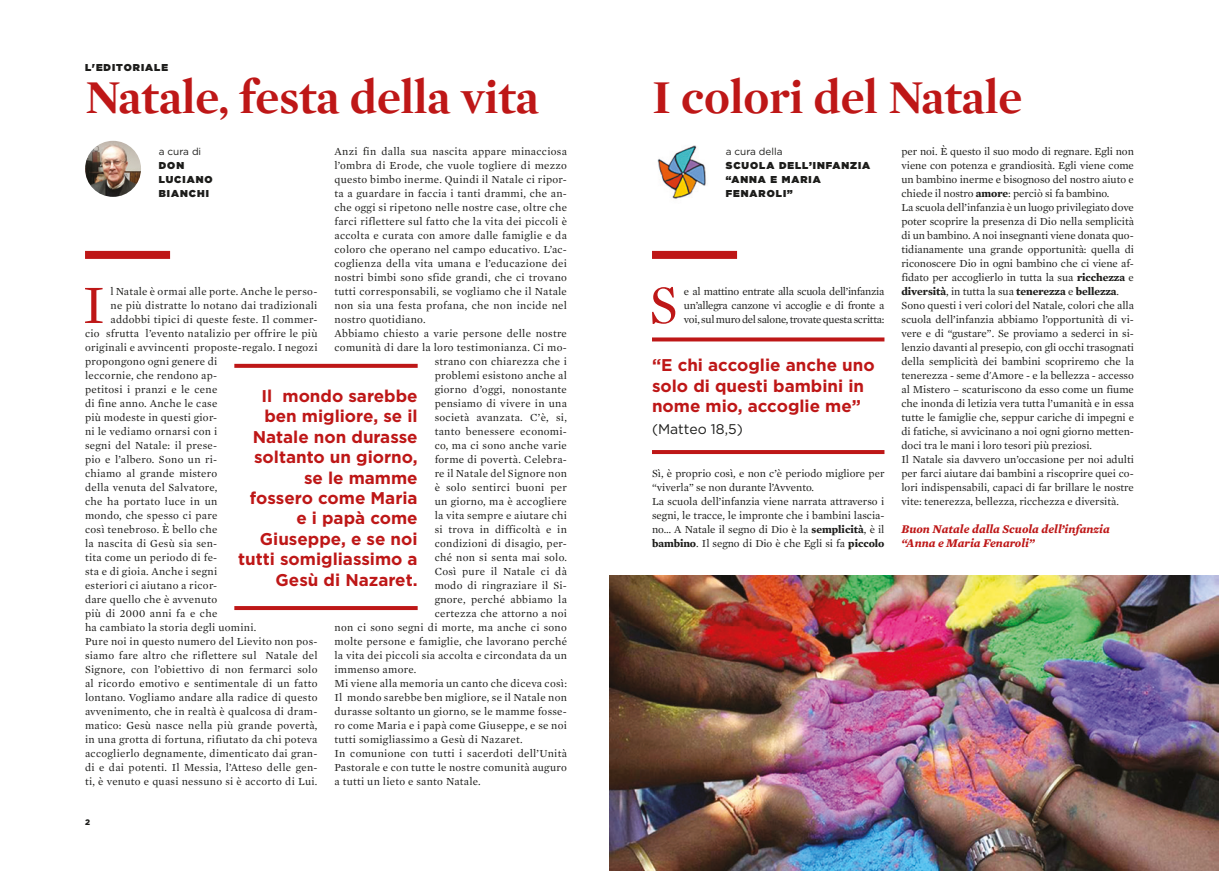
<style>
.page{position:relative;width:1219px;height:871px;background:#fff}
.page>*{position:absolute;margin:0;border:0;box-sizing:border-box;transform-origin:0 0}
.t1{font:55px "Mercury Text G1";color:#be1717}
.t2{font:700 48px "Mercury Display";color:#be1717}
.t3{font:700 17px/20.4px "Gotham";color:#be1717}
.t4{font:14px "Gotham";color:#1d1d1b}
.t5{font:italic 700 12px "Mercury Text G1";color:#be1717}
.t6{font:11px/14px "Mercury Text G1";letter-spacing:.025em;color:#1d1d1b;text-align:justify}
.t7{font:11px/14px "Mercury Text G1";color:#1d1d1b}
.t8{font:900 10px/14px "Gotham";letter-spacing:.1em;color:#1d1d1b}
.t9{font:10px "Gotham";color:#1d1d1b}
.t10{font:900 8px "Gotham";color:#1d1d1b}
.s1{font-weight:700}
</style>
<div class="page">
<div style="left:85px;top:251px;width:85px;height:8px;background:#be1717"></div>
<div style="left:652px;top:251px;width:85px;height:8px;background:#be1717"></div>
<img style="left:85px;top:141px;width:56px;height:56px;border-radius:28px">
<img style="left:657px;top:145px;width:49px;height:54px">
<svg style="left:234px;top:364px;width:184px;height:4px"></svg>
<svg style="left:652px;top:337px;width:232px;height:4px"></svg>
<hr style="left:652px;top:450px;width:232px;height:4px;background:#be1717">
<hr style="left:234px;top:606px;width:184px;height:4px;background:#be1717">
<img style="left:609px;top:575px;width:610px;height:295px">
<p class="t8" style="left:85px;top:60px;width:84px">L'EDITORIALE</p>
<p class="t2" style="left:85px;top:68px;width:455px">Natale, festa della vita</p>
<p class="t2" style="left:652px;top:68px;width:372px">I colori del Natale</p>
<p class="t6" style="left:334px;top:144px;width:234px">Anzi fin dalla sua nascita appare minacciosa l’ombra di Erode, che vuole togliere di mezzo questo bimbo inerme. Quindi il Natale ci ripor&shy;ta a guardare in faccia i tanti drammi, che an&shy;che oggi si ripetono nelle nostre case, oltre che farci riflettere sul fatto che la vita dei piccoli è accolta e curata con amore dalle famiglie e da coloro che operano nel campo educativo. L’ac&shy;coglienza della vita umana e l’educazione dei nostri bimbi sono sfide grandi, che ci trovano tutti corresponsabili, se vogliamo che il Natale non sia una festa profana, che non incide nel nostro quotidiano.</p>
<p class="t6" style="left:334px;top:326px;width:234px">Abbiamo chiesto a varie persone delle nostre</p>
<p class="t6" style="left:334px;top:340px;width:234px">comunità di dare la loro testimonianza. Ci mo-</p>
<p class="t6" style="left:435px;top:354px;width:134px">strano con chiarezza che i</p>
<p class="t6" style="left:435px;top:368px;width:134px">problemi esistono anche al</p>
<p class="t6" style="left:435px;top:382px;width:134px">giorno d’oggi, nonostante</p>
<p class="t6" style="left:435px;top:396px;width:134px">pensiamo di vivere in una</p>
<p class="t6" style="left:435px;top:410px;width:134px">società avanzata. C’è, si,</p>
<p class="t6" style="left:435px;top:424px;width:134px">tanto benessere economi-</p>
<p class="t6" style="left:435px;top:438px;width:134px">co, ma ci sono anche varie</p>
<p class="t6" style="left:435px;top:452px;width:134px">forme di povertà. Celebra-</p>
<p class="t6" style="left:435px;top:466px;width:134px">re il Natale del Signore non</p>
<p class="t6" style="left:435px;top:480px;width:134px">è solo sentirci buoni per</p>
<p class="t6" style="left:435px;top:494px;width:134px">un giorno, ma è accogliere</p>
<p class="t6" style="left:435px;top:508px;width:134px">la vita sempre e aiutare chi</p>
<p class="t6" style="left:435px;top:522px;width:134px">si trova in difficoltà e in</p>
<p class="t6" style="left:435px;top:536px;width:134px">condizioni di disagio, per-</p>
<p class="t6" style="left:435px;top:550px;width:134px">ché non si senta mai solo.</p>
<p class="t6" style="left:435px;top:564px;width:134px">Così pure il Natale ci dà</p>
<p class="t6" style="left:435px;top:578px;width:134px">modo di ringraziare il Si-</p>
<p class="t6" style="left:435px;top:592px;width:134px">gnore, perché abbiamo la</p>
<p class="t6" style="left:435px;top:606px;width:134px">certezza che attorno a noi</p>
<p class="t6" style="left:334px;top:620px;width:234px">non ci sono segni di morte, ma anche ci sono</p>
<p class="t6" style="left:334px;top:634px;width:234px">molte persone e famiglie, che lavorano perché</p>
<p class="t6" style="left:334px;top:648px;width:234px">la vita dei piccoli sia accolta e circondata da un</p>
<p class="t6" style="left:334px;top:662px;width:83px">immenso amore.</p>
<p class="t6" style="left:334px;top:676px;width:234px">Mi viene alla memoria un canto che diceva così:<br>Il mondo sarebbe ben migliore, se il Natale non durasse soltanto un giorno, se le mamme fosse&shy;ro come Maria e i papà come Giuseppe, e se noi tutti somigliassimo a Gesù di Nazaret.</p>
<p class="t6" style="left:334px;top:746px;width:234px">In comunione con tutti i sacerdoti dell’Unità Pastorale e con tutte le nostre comunità auguro a tutti un lieto e santo Natale.</p>
<p class="t9" style="left:159px;top:145px;width:44px">a cura di</p>
<p class="t8" style="left:159px;top:158px;width:27px">DON</p>
<p class="t8" style="left:159px;top:172px;width:55px">LUCIANO</p>
<p class="t8" style="left:159px;top:186px;width:52px">BIANCHI</p>
<p class="t1" style="left:83px;top:272px;width:24px">I</p>
<p class="t6" style="left:111px;top:284px;width:208px">l Natale è ormai alle porte. Anche le perso-</p>
<p class="t6" style="left:111px;top:298px;width:208px">ne più distratte lo notano dai tradizionali</p>
<p class="t6" style="left:111px;top:312px;width:208px">addobbi tipici di queste feste. Il commer-</p>
<p class="t6" style="left:85px;top:326px;width:234px">cio sfrutta l’evento natalizio per offrire le più</p>
<p class="t6" style="left:85px;top:340px;width:234px">originali e avvincenti proposte-regalo. I negozi</p>
<p class="t6" style="left:85px;top:354px;width:134px">propongono ogni genere di</p>
<p class="t6" style="left:85px;top:368px;width:134px">leccornie, che rendono ap-</p>
<p class="t6" style="left:85px;top:382px;width:134px">petitosi i pranzi e le cene</p>
<p class="t6" style="left:85px;top:396px;width:134px">di fine anno. Anche le case</p>
<p class="t6" style="left:85px;top:410px;width:134px">più modeste in questi gior-</p>
<p class="t6" style="left:85px;top:424px;width:134px">ni le vediamo ornarsi con i</p>
<p class="t6" style="left:85px;top:438px;width:134px">segni del Natale: il prese-</p>
<p class="t6" style="left:85px;top:452px;width:134px">pio e l’albero. Sono un ri-</p>
<p class="t6" style="left:85px;top:466px;width:134px">chiamo al grande mistero</p>
<p class="t6" style="left:85px;top:480px;width:134px">della venuta del Salvatore,</p>
<p class="t6" style="left:85px;top:494px;width:134px">che ha portato luce in un</p>
<p class="t6" style="left:85px;top:508px;width:134px">mondo, che spesso ci pare</p>
<p class="t6" style="left:85px;top:522px;width:134px">così tenebroso. È bello che</p>
<p class="t6" style="left:85px;top:536px;width:134px">la nascita di Gesù sia sen-</p>
<p class="t6" style="left:85px;top:550px;width:134px">tita come un periodo di fe-</p>
<p class="t6" style="left:85px;top:564px;width:134px">sta e di gioia. Anche i segni</p>
<p class="t6" style="left:85px;top:578px;width:134px">esteriori ci aiutano a ricor-</p>
<p class="t6" style="left:85px;top:592px;width:134px">dare quello che è avvenuto</p>
<p class="t6" style="left:85px;top:606px;width:134px">più di 2000 anni fa e che</p>
<p class="t6" style="left:85px;top:620px;width:173px">ha cambiato la storia degli uomini.</p>
<p class="t6" style="left:85px;top:634px;width:234px">Pure noi in questo numero del Lievito non pos&shy;siamo fare altro che riflettere sul Natale del Signore, con l’obiettivo di non fermarci solo al ricordo emotivo e sentimentale di un fatto lontano. Vogliamo andare alla radice di questo avvenimento, che in realtà è qualcosa di dram&shy;matico: Gesù nasce nella più grande povertà, in una grotta di fortuna, rifiutato da chi poteva accoglierlo degnamente, dimenticato dai gran&shy;di e dai potenti. Il Messia, l’Atteso delle gen&shy;ti, è venuto e quasi nessuno si è accorto di Lui.</p>
<p class="t3" style="left:238px;top:385px;width:181px;text-align:right">Il mondo sarebbe ben migliore, se il<br>Natale non durasse soltanto un giorno, se le mamme fossero come Maria e i papà come<br>Giuseppe, e se noi tutti somigliassimo a<br>Gesù di Nazaret.</p>
<p class="t10" style="left:85px;top:816px;width:6px">2</p>
<p class="t9" style="left:726px;top:145px;width:58px">a cura della</p>
<p class="t8" style="left:726px;top:158px;width:146px">SCUOLA DELL’INFANZIA “ANNA E MARIA</p>
<p class="t8" style="left:726px;top:186px;width:68px">FENAROLI”</p>
<p class="t1" style="left:649px;top:272px;width:31px">S</p>
<p class="t6" style="left:684px;top:284px;width:202px">e al mattino entrate alla scuola dell’infanzia un’allegra canzone vi accoglie e di fronte a voi, sul muro del salone, trovate questa scritta:</p>
<p class="t3" style="left:652px;top:355px;width:224px">“E chi accoglie anche uno solo di questi bambini in nome mio, accoglie me”</p>
<p class="t4" style="left:652px;top:420px;width:92px">(Matteo 18,5)</p>
<p class="t7" style="left:652px;top:466px;width:234px">Sì, è proprio così, e non c’è periodo migliore per “viverla” se non durante l’Avvento.</p>
<p class="t6" style="left:652px;top:494px;width:234px">La scuola dell’infanzia viene narrata attraverso i segni, le tracce, le impronte che i bambini lascia&shy;no… A Natale il segno di Dio è la <span class="s1">semplicità</span>, è il <span class="s1">bambino</span>. Il segno di Dio è che Egli si fa <span class="s1">piccolo</span></p>
<p class="t6" style="left:901px;top:144px;width:234px">per noi. È questo il suo modo di regnare. Egli non viene con potenza e grandiosità. Egli viene come un bambino inerme e bisognoso del nostro aiuto e chiede il nostro <span class="s1">amore</span>: perciò si fa bambino.</p>
<p class="t6" style="left:901px;top:200px;width:234px">La scuola dell’infanzia è un luogo privilegiato dove poter scoprire la presenza di Dio nella semplicità di un bambino. A noi insegnanti viene donata quo&shy;tidianamente una grande opportunità: quella di riconoscere Dio in ogni bambino che ci viene af&shy;fidato per accoglierlo in tutta la sua <span class="s1">ricchezza</span> e <span class="s1">diversità</span>, in tutta la sua <span class="s1">tenerezza</span> e <span class="s1">bellezza</span>.</p>
<p class="t6" style="left:901px;top:298px;width:234px">Sono questi i veri colori del Natale, colori che alla scuola dell’infanzia abbiamo l’opportunità di vi&shy;vere e di “gustare”. Se proviamo a sederci in si&shy;lenzio davanti al presepio, con gli occhi trasognati della semplicità dei bambini scopriremo che la tenerezza - seme d'Amore - e la bellezza - accesso al Mistero – scaturiscono da esso come un fiume che inonda di letizia vera tutta l’umanità e in essa tutte le famiglie che, seppur cariche di impegni e di fatiche, si avvicinano a noi ogni giorno metten&shy;doci tra le mani i loro tesori più preziosi.</p>
<p class="t6" style="left:901px;top:452px;width:234px">Il Natale sia davvero un’occasione per noi adulti per farci aiutare dai bambini a riscoprire quei co&shy;lori indispensabili, capaci di far brillare le nostre vite: tenerezza, bellezza, ricchezza e diversità.</p>
<p class="t5" style="left:901px;top:521px;width:210px">Buon Natale dalla Scuola dell’infanzia</p>
<p class="t5" style="left:901px;top:535px;width:135px">“Anna e Maria Fenaroli”</p>
</div>
